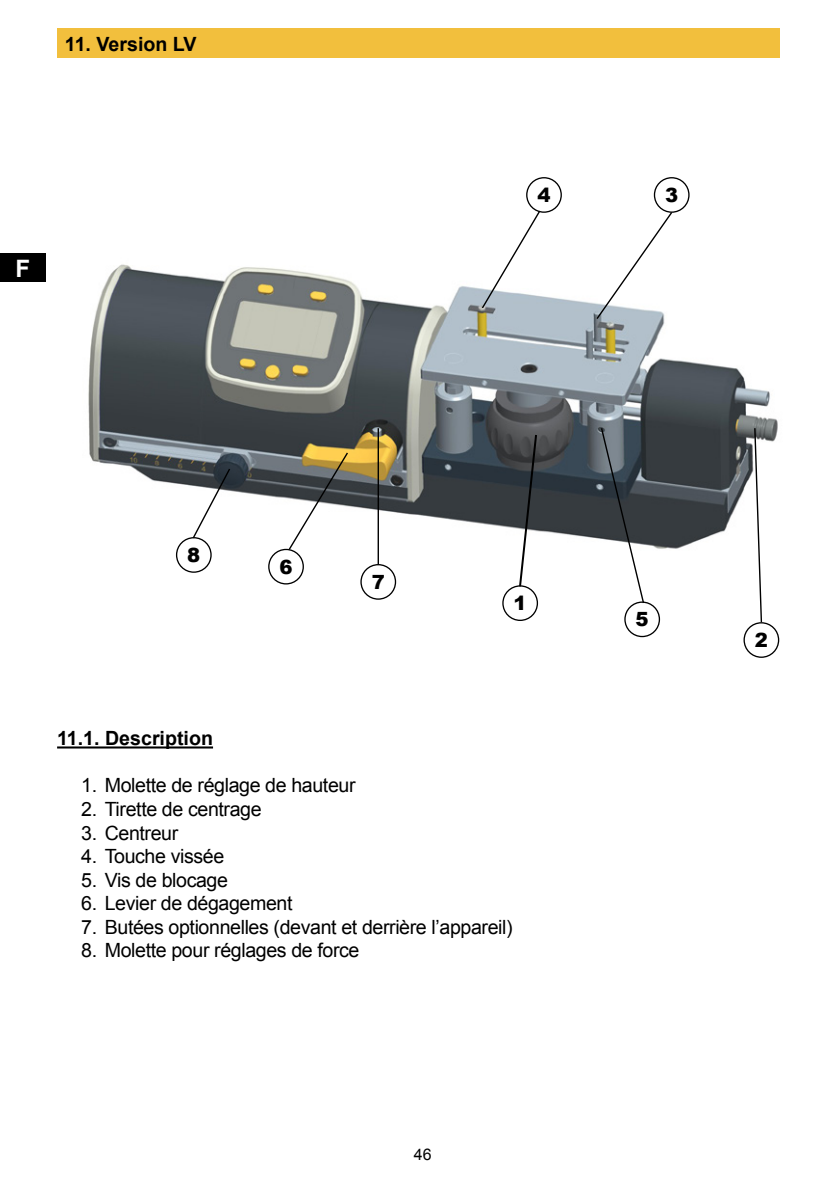
<style>
.page{position:relative;width:840px;height:1191px;background:#fff}
.page>*{position:absolute;margin:0;border:0;box-sizing:border-box;transform-origin:0 0}
.t1{font:700 24px "Arial";color:#fff}
.t2{font:19.6px "Arial";letter-spacing:-.02em;color:#000}
.t3{font:700 19.6px "Arial";color:#000}
.t4{font:900 19.6px "Arial";color:#000}
.t5{font:16px "Arial";color:#000}
</style>
<div class="page">
<div style="left:0;top:254px;width:45px;height:28px;background:#000"></div>
<div style="left:57px;top:28px;width:723px;height:30px;background:#f2bf3d"></div>
<hr style="left:57px;top:746px;width:156px;height:2px;background:#000">
<img style="left:88px;top:264px;width:690px;height:298px">
<div style="left:526px;top:177px;width:35px;height:36px;border:1px solid #000;border-radius:50%"></div>
<div style="left:653px;top:177px;width:36px;height:36px;border:1px solid #000;border-radius:50%"></div>
<div style="left:743px;top:622px;width:35px;height:36px;border:1px solid #000;border-radius:50%"></div>
<div style="left:502px;top:585px;width:35px;height:36px;border:1px solid #000;border-radius:50%"></div>
<div style="left:360px;top:564px;width:36px;height:36px;border:1px solid #000;border-radius:50%"></div>
<div style="left:176px;top:537px;width:35px;height:36px;border:1px solid #000;border-radius:50%"></div>
<svg style="left:480px;top:209px;width:61px;height:101px"></svg>
<svg style="left:594px;top:210px;width:79px;height:110px"></svg>
<svg style="left:191px;top:467px;width:40px;height:73px"></svg>
<div style="left:268px;top:549px;width:36px;height:35px;border:1px solid #000;border-radius:50%"></div>
<svg style="left:287px;top:451px;width:62px;height:100px"></svg>
<hr style="left:377px;top:428px;width:2px;height:136px;background:#000">
<svg style="left:517px;top:433px;width:21px;height:155px"></svg>
<svg style="left:753px;top:427px;width:9px;height:196px"></svg>
<div style="left:624px;top:601px;width:35px;height:36px;border:1px solid #000;border-radius:50%"></div>
<svg style="left:599px;top:427px;width:45px;height:177px"></svg>
<p class="t3" style="left:65px;top:31px;width:133px">11. Version LV</p>
<p class="t1" style="left:15px;top:252px;width:16px">F</p>
<p class="t4" style="left:537px;top:181px;width:15px">4</p>
<p class="t4" style="left:664px;top:181px;width:15px">3</p>
<p class="t4" style="left:187px;top:541px;width:15px">8</p>
<p class="t4" style="left:279px;top:552px;width:15px">6</p>
<p class="t4" style="left:371px;top:567px;width:15px">7</p>
<p class="t4" style="left:513px;top:589px;width:15px">1</p>
<p class="t3" style="left:57px;top:725px;width:157px">11.1. Description</p>
<p class="t2" style="left:81px;top:772px;width:276px">1. Molette de réglage de hauteur</p>
<p class="t2" style="left:81px;top:796px;width:182px">2. Tirette de centrage</p>
<p class="t2" style="left:81px;top:820px;width:98px">3. Centreur</p>
<p class="t2" style="left:81px;top:843px;width:144px">4. Touche vissée</p>
<p class="t2" style="left:81px;top:867px;width:148px">5. Vis de blocage</p>
<p class="t2" style="left:81px;top:890px;width:213px">6. Levier de dégagement</p>
<p class="t2" style="left:81px;top:914px;width:432px">7. Butées optionnelles (devant et derrière l’appareil)</p>
<p class="t2" style="left:81px;top:937px;width:279px">8. Molette pour réglages de force</p>
<p class="t5" style="left:413px;top:1143px;width:19px">46</p>
<p class="t4" style="left:635px;top:605px;width:15px">5</p>
<p class="t4" style="left:754px;top:626px;width:15px">2</p>
</div>
